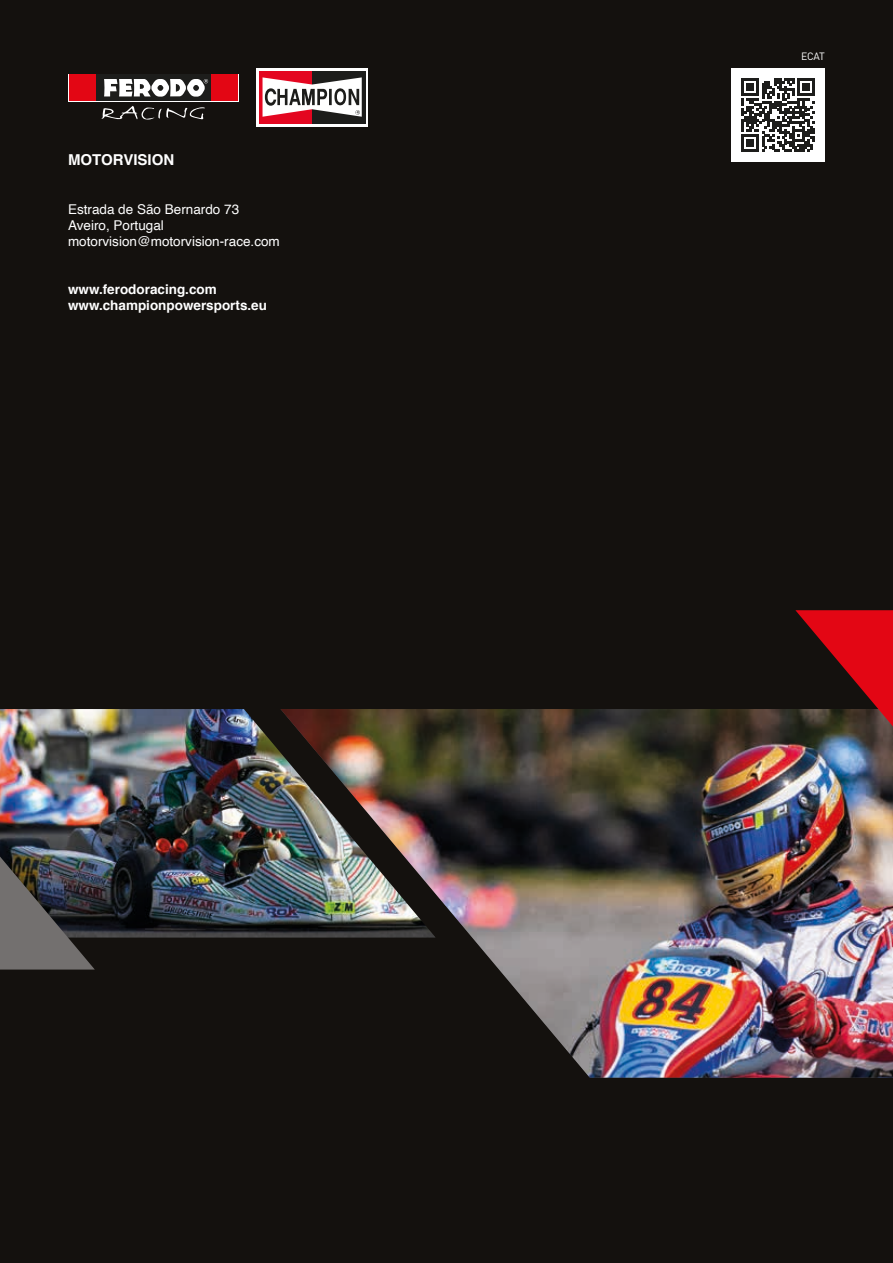
<style>
.page{position:relative;width:893px;height:1263px;background:#14110e}
.page>*{position:absolute;margin:0;border:0;box-sizing:border-box;transform-origin:0 0}
.t1{font:700 15px "Helvetica";color:#fff}
.t2{font:13.5px/16px "Helvetica";color:#fff}
.t3{font:700 13.5px/16px "Helvetica";color:#fff}
.t4{font:10.5px "DIN Pro";color:#fff}
</style>
<div class="page">
<img style="left:0;top:709px;width:280px;height:228px">
<img style="left:280px;top:709px;width:613px;height:368px">
<img style="left:0;top:856px;width:95px;height:113px">
<svg style="left:795px;top:610px;width:98px;height:116px"></svg>
<div style="left:731px;top:68px;width:94px;height:94px;background:#fff"></div>
<svg style="left:741px;top:78px;width:74px;height:74px"></svg>
<div style="left:68px;top:74px;width:170px;height:27px;background:#e30614"></div>
<div style="left:96px;top:75px;width:115px;height:26px;background:#1d1d1b"></div>
<svg style="left:104px;top:79px;width:104px;height:18px"></svg>
<svg style="left:101px;top:106px;width:104px;height:14px"></svg>
<div style="left:256px;top:68px;width:112px;height:58px;background:linear-gradient(to right,#fff,#fff)"></div>
<div style="left:259px;top:71px;width:53px;height:52px;background:#e40620"></div>
<div style="left:312px;top:71px;width:53px;height:52px;background:#1d1d1b"></div>
<svg style="left:263px;top:77px;width:99px;height:40px"></svg>
<p class="t1" style="left:68px;top:154px;width:108px">MOTORVISION</p>
<p class="t2" style="left:68px;top:202px;width:207px">Estrada de São Bernardo 73<br>Aveiro, Portugal motorvision@motorvision-race.com</p>
<p class="t3" style="left:68px;top:282px;width:201px">www.ferodoracing.com www.championpowersports.eu</p>
<p class="t4" style="left:801px;top:49px;width:25px">ECAT</p>
</div>
